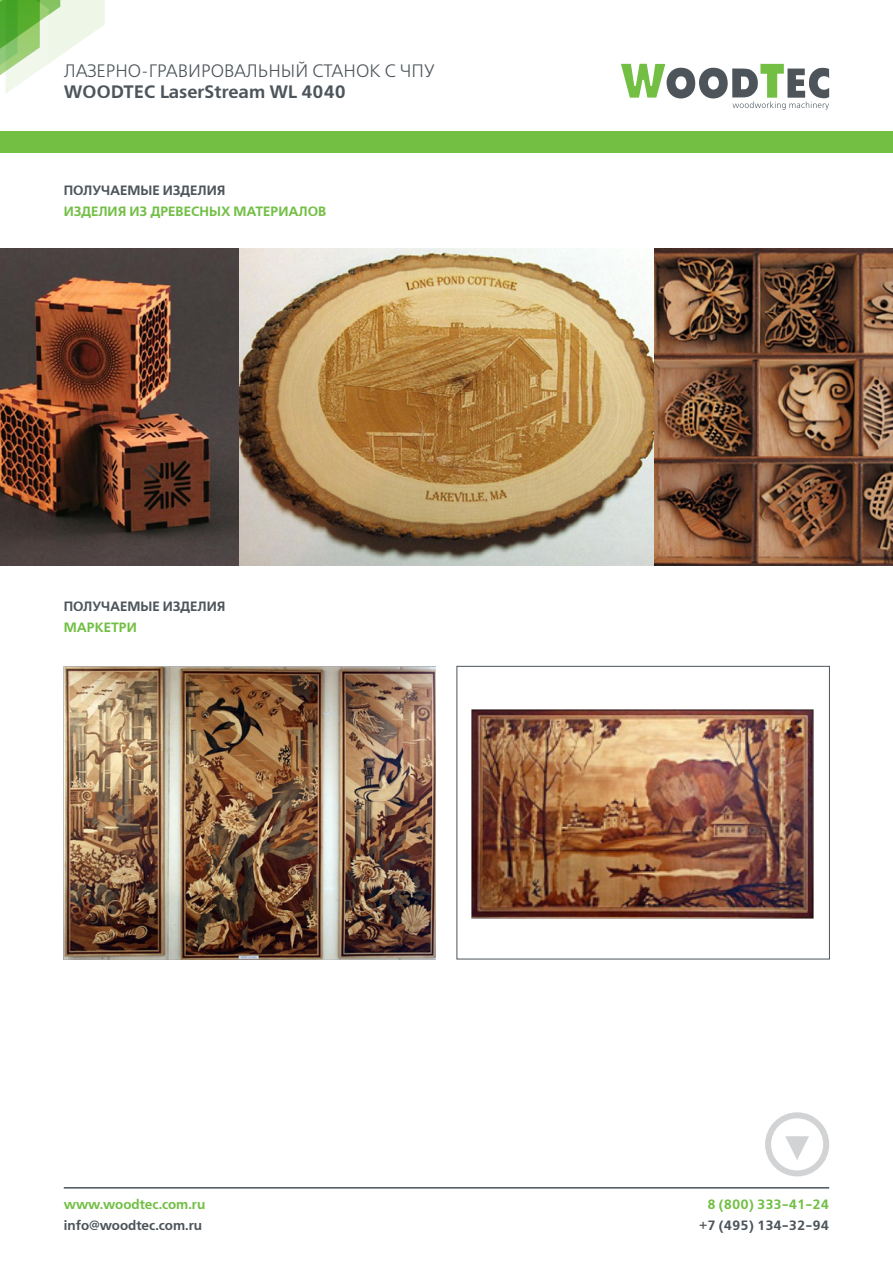
<style>
.page{position:relative;width:893px;height:1263px;background:#fff}
.page>*{position:absolute;margin:0;border:0;box-sizing:border-box;transform-origin:0 0}
.t1{font:18px "Free Set Light C";color:#4d555b}
.t2{font:18px "Free Set Demi C";color:#4d555b}
.t3{font:13.5px "Free Set Demi C";color:#72bf44}
.t4{font:13.5px "Free Set Demi C";color:#4d555b}
</style>
<div class="page">
<svg style="left:0;top:0;width:105px;height:93px"></svg>
<svg style="left:621px;top:64px;width:208px;height:46px"></svg>
<div style="left:0;top:131px;width:893px;height:21px;background:#72bf44"></div>
<hr style="left:64px;top:1187px;width:765px;height:1px;background:#4d555b">
<div style="left:765px;top:1112px;width:64px;height:64px;border:6px solid #d1d3d4;border-radius:50%"></div>
<svg style="left:785px;top:1136px;width:24px;height:24px"></svg>
<img style="left:0;top:249px;width:893px;height:317px">
<img style="left:64px;top:667px;width:372px;height:292px">
<img style="left:471px;top:709px;width:343px;height:210px">
<div style="left:457px;top:666px;width:373px;height:293px;border:1px solid #4d555b"></div>
<h1 class="t1" style="left:64px;top:61px;width:372px">ЛАЗЕРНО-ГРАВИРОВАЛЬНЫЙ СТАНОК С ЧПУ</h1>
<h1 class="t2" style="left:64px;top:82px;width:283px">WOODTEC LaserStream WL 4040</h1>
<p class="t4" style="left:64px;top:183px;width:163px">ПОЛУЧАЕМЫЕ ИЗДЕЛИЯ</p>
<p class="t3" style="left:64px;top:204px;width:264px">ИЗДЕЛИЯ ИЗ ДРЕВЕСНЫХ МАТЕРИАЛОВ</p>
<p class="t4" style="left:64px;top:599px;width:163px">ПОЛУЧАЕМЫЕ ИЗДЕЛИЯ</p>
<p class="t3" style="left:64px;top:619px;width:75px">МАРКЕТРИ</p>
<p class="t3" style="left:64px;top:1197px;width:143px">www.woodtec.com.ru</p>
<p class="t4" style="left:64px;top:1218px;width:140px">info@woodtec.com.ru</p>
<p class="t3" style="left:707px;top:1197px;width:123px">8 (800) 333-41-24</p>
<p class="t4" style="left:699px;top:1217px;width:131px">+7 (495) 134-32-94</p>
</div>
